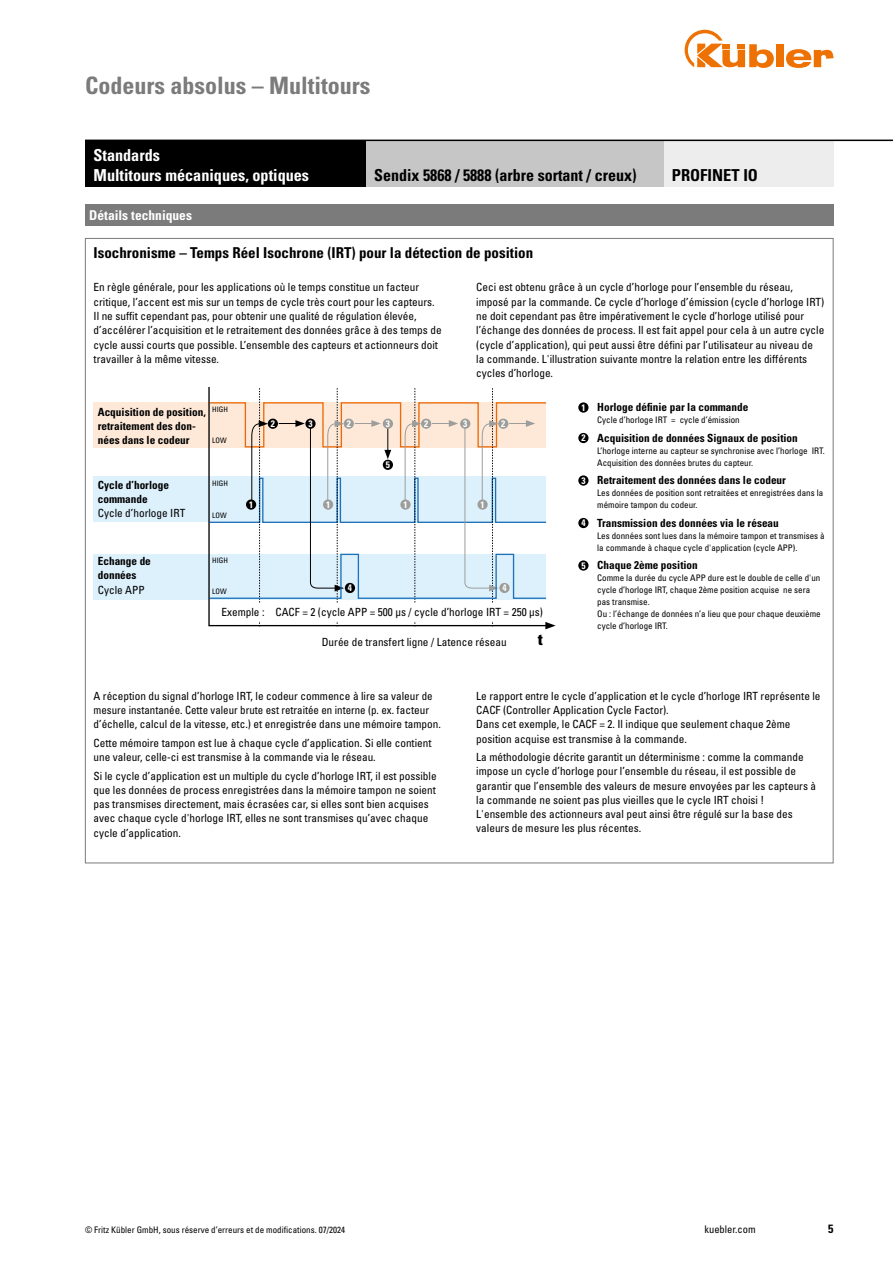
<style>
.page{position:relative;width:893px;height:1263px;background:#fff}
.page>*{position:absolute;margin:0;border:0;box-sizing:border-box;transform-origin:0 0}
.t1{font:700 condensed 24px "Univers LT Std";color:#7c7b7b}
.t2{font:700 condensed 16.5px "Univers LT Std";color:#000}
.t3{font:700 condensed 16.5px/19.8px "Univers LT Std";color:#fff}
.t4{font:700 condensed 16.05px "Univers LT Std";color:#000}
.t5{font:700 condensed 15px "Univers LT Std";color:#000}
.t6{font:700 condensed 13.5px "Univers LT Std";color:#fff}
.t7{font:700 condensed 12px "Univers LT Std";color:#000}
.t8{font:condensed 11.25px/14.2px "Univers LT Std";color:#000}
.t9{font:700 condensed 11.25px/14.2px "Univers LT Std";color:#000}
.t10{font:condensed 10.5px "Univers LT Std";color:#000}
.t11{font:700 condensed 9.3px "Univers LT Std";color:#fff}
.t12{font:condensed 9px/12px "Univers LT Std";color:#000}
.t13{font:condensed 7.5px "Univers LT Std";color:#000}
.s1{font-size:9.3px;color:#fff}
</style>
<div class="page">
<div style="left:776px;top:44px;width:8px;height:23px;background:#ee7203"></div>
<svg style="left:786px;top:49px;width:47px;height:19px"></svg>
<svg style="left:685px;top:30px;width:89px;height:38px"></svg>
<div style="left:94px;top:477px;width:452px;height:45px;background:#ddf1fd"></div>
<div style="left:94px;top:402px;width:452px;height:45px;background:#fee9d9"></div>
<div style="left:94px;top:554px;width:452px;height:45px;background:#ddf1fd"></div>
<svg style="left:209px;top:388px;width:347px;height:241px"></svg>
<div style="left:663px;top:140px;width:170px;height:47px;background:#ededed"></div>
<div style="left:85px;top:140px;width:281px;height:47px;background:#000"></div>
<div style="left:366px;top:140px;width:297px;height:47px;background:#c6c6c6"></div>
<div style="left:85px;top:204px;width:748px;height:21px;background:#7c7b7b"></div>
<div style="left:578px;top:402px;width:10px;height:11px;background:#000;border-radius:50%"></div>
<div style="left:578px;top:433px;width:10px;height:10px;background:#000;border-radius:50%"></div>
<div style="left:578px;top:475px;width:10px;height:11px;background:#000;border-radius:50%"></div>
<div style="left:578px;top:518px;width:10px;height:10px;background:#000;border-radius:50%"></div>
<div style="left:578px;top:560px;width:10px;height:11px;background:#000;border-radius:50%"></div>
<div style="left:221px;top:604px;width:336px;height:17px;background:#fff"></div>
<hr style="left:85px;top:140px;width:808px;height:1px;background:#000">
<h1 class="t1" style="left:85px;top:71px;width:287px">Codeurs absolus – Multitours</h1>
<h2 class="t3" style="left:94px;top:145px;width:217px">Standards<br>Multitours mécaniques, optiques</h2>
<p class="t6" style="left:89px;top:207px;width:104px">Détails techniques</p>
<h2 class="t2" style="left:374px;top:165px;width:264px">Sendix 5868 / 5888 (arbre sortant / creux)</h2>
<h3 class="t5" style="left:94px;top:243px;width:441px">Isochronisme – Temps Réel Isochrone (IRT) pour la détection de position</h3>
<h2 class="t2" style="left:672px;top:165px;width:88px">PROFINET IO</h2>
<p class="t8" style="left:94px;top:280px;width:350px">En règle générale, pour les applications où le temps constitue un facteur critique, l’accent est mis sur un temps de cycle très court pour les capteurs.<br>Il ne suffit cependant pas, pour obtenir une qualité de régulation élevée, d’accélérer l’acquisition et le retraitement des données grâce à des temps de cycle aussi courts que possible. L’ensemble des capteurs et actionneurs doit travailler à la même vitesse.</p>
<p class="t8" style="left:476px;top:280px;width:350px">Ceci est obtenu grâce à un cycle d’horloge pour l’ensemble du réseau, imposé par la commande. Ce cycle d’horloge d’émission (cycle d’horloge IRT) ne doit cependant pas être impérativement le cycle d’horloge utilisé pour l’échange des données de process. Il est fait appel pour cela à un autre cycle (cycle d’application), qui peut aussi être défini par l’utilisateur au niveau de<br>la commande. L'illustration suivante montre la relation entre les différents cycles d’horloge.</p>
<p class="t9" style="left:98px;top:404px;width:110px">Acquisition de position, retraitement des don&shy;nées dans le codeur</p>
<p class="t13" style="left:212px;top:404px;width:17px">HIGH</p>
<p class="t13" style="left:212px;top:479px;width:17px">HIGH</p>
<p class="t13" style="left:212px;top:436px;width:16px">LOW</p>
<p class="t9" style="left:98px;top:477px;width:73px">Cycle d’horloge commande</p>
<p class="t8" style="left:98px;top:506px;width:89px">Cycle d’horloge IRT</p>
<p class="t13" style="left:212px;top:510px;width:16px">LOW</p>
<p class="t9" style="left:98px;top:554px;width:55px">Echange de données</p>
<p class="t8" style="left:98px;top:582px;width:48px">Cycle APP</p>
<p class="t13" style="left:212px;top:555px;width:17px">HIGH</p>
<p class="t13" style="left:212px;top:587px;width:16px">LOW</p>
<p class="t11" style="left:271px;top:418px;width:6px">2</p>
<p class="t11" style="left:308px;top:418px;width:6px">3</p>
<p class="t11" style="left:347px;top:418px;width:6px">2</p>
<p class="t11" style="left:386px;top:418px;width:6px">3</p>
<p class="t11" style="left:424px;top:418px;width:6px">2</p>
<p class="t11" style="left:501px;top:418px;width:6px">2</p>
<p class="t11" style="left:386px;top:459px;width:6px">5</p>
<p class="t11" style="left:463px;top:418px;width:6px">3</p>
<p class="t11" style="left:249px;top:499px;width:6px">1</p>
<p class="t11" style="left:326px;top:499px;width:6px">1</p>
<p class="t11" style="left:403px;top:499px;width:6px">1</p>
<p class="t11" style="left:480px;top:499px;width:6px">1</p>
<p class="t11" style="left:348px;top:582px;width:6px">4</p>
<p class="t11" style="left:502px;top:582px;width:6px">4</p>
<p class="t8" style="left:221px;top:605px;width:323px">Exemple : CACF = 2 (cycle APP = 500 µs / cycle d’horloge IRT = 250 µs)</p>
<p class="t8" style="left:322px;top:634px;width:186px">Durée de transfert ligne / Latence réseau</p>
<h3 class="t4" style="left:538px;top:630px;width:6px">t</h3>
<p class="t9" style="left:581px;top:400px;width:169px"><span class="s1">1</span> Horloge définie par la commande</p>
<p class="t12" style="left:597px;top:414px;width:144px">Cycle d’horloge IRT = cycle d’émission</p>
<p class="t9" style="left:581px;top:431px;width:218px"><span class="s1">2</span> Acquisition de données Signaux de position</p>
<p class="t12" style="left:597px;top:444px;width:229px">L’horloge interne au capteur se synchronise avec l’horloge IRT.<br>Acquisition des données brutes du capteur.</p>
<p class="t9" style="left:581px;top:473px;width:206px"><span class="s1">3</span> Retraitement des données dans le codeur</p>
<p class="t12" style="left:597px;top:487px;width:227px">Les données de position sont retraitées et enregistrées dans la mémoire tampon du codeur.</p>
<p class="t9" style="left:581px;top:516px;width:199px"><span class="s1">4</span> Transmission des données via le réseau</p>
<p class="t12" style="left:597px;top:529px;width:229px">Les données sont lues dans la mémoire tampon et transmises à la commande à chaque cycle d'application (cycle APP).</p>
<p class="t9" style="left:581px;top:558px;width:118px"><span class="s1">5</span> Chaque 2ème position</p>
<p class="t12" style="left:597px;top:572px;width:225px">Comme la durée du cycle APP dure est le double de celle d'un cycle d’horloge IRT, chaque 2ème position acquise ne sera pas transmise.<br>Ou : l’échange de données n’a lieu que pour chaque deuxième cycle d’horloge IRT.</p>
<p class="t8" style="left:94px;top:688px;width:349px">A réception du signal d’horloge IRT, le codeur commence à lire sa valeur de mesure instantanée. Cette valeur brute est retraitée en interne (p. ex. facteur d’échelle, calcul de la vitesse, etc.) et enregistrée dans une mémoire tampon.</p>
<p class="t8" style="left:94px;top:735px;width:340px">Cette mémoire tampon est lue à chaque cycle d’application. Si elle contient une valeur, celle-ci est transmise à la commande via le réseau.</p>
<p class="t8" style="left:94px;top:768px;width:345px">Si le cycle d’application est un multiple du cycle d’horloge IRT, il est possible que les données de process enregistrées dans la mémoire tampon ne soient pas transmises directement, mais écrasées car, si elles sont bien acquises avec chaque cycle d'horloge IRT, elles ne sont transmises qu’avec chaque cycle d’application.</p>
<p class="t8" style="left:476px;top:688px;width:346px">Le rapport entre le cycle d’application et le cycle d’horloge IRT représente le CACF (Controller Application Cycle Factor).<br>Dans cet exemple, le CACF = 2. Il indique que seulement chaque 2ème position acquise est transmise à la commande.</p>
<p class="t8" style="left:476px;top:750px;width:341px">La méthodologie décrite garantit un déterminisme : comme la commande impose un cycle d’horloge pour l’ensemble du réseau, il est possible de garantir que l’ensemble des valeurs de mesure envoyées par les capteurs à la commande ne soient pas plus vieilles que le cycle IRT choisi !<br>L'ensemble des actionneurs aval peut ainsi être régulé sur la base des valeurs de mesure les plus récentes.</p>
<p class="t12" style="left:85px;top:1224px;width:262px">© Fritz Kübler GmbH, sous réserve d’erreurs et de modifications. 07/2024</p>
<p class="t10" style="left:704px;top:1223px;width:53px">kuebler.com</p>
<p class="t7" style="left:828px;top:1221px;width:7px">5</p>
</div>
